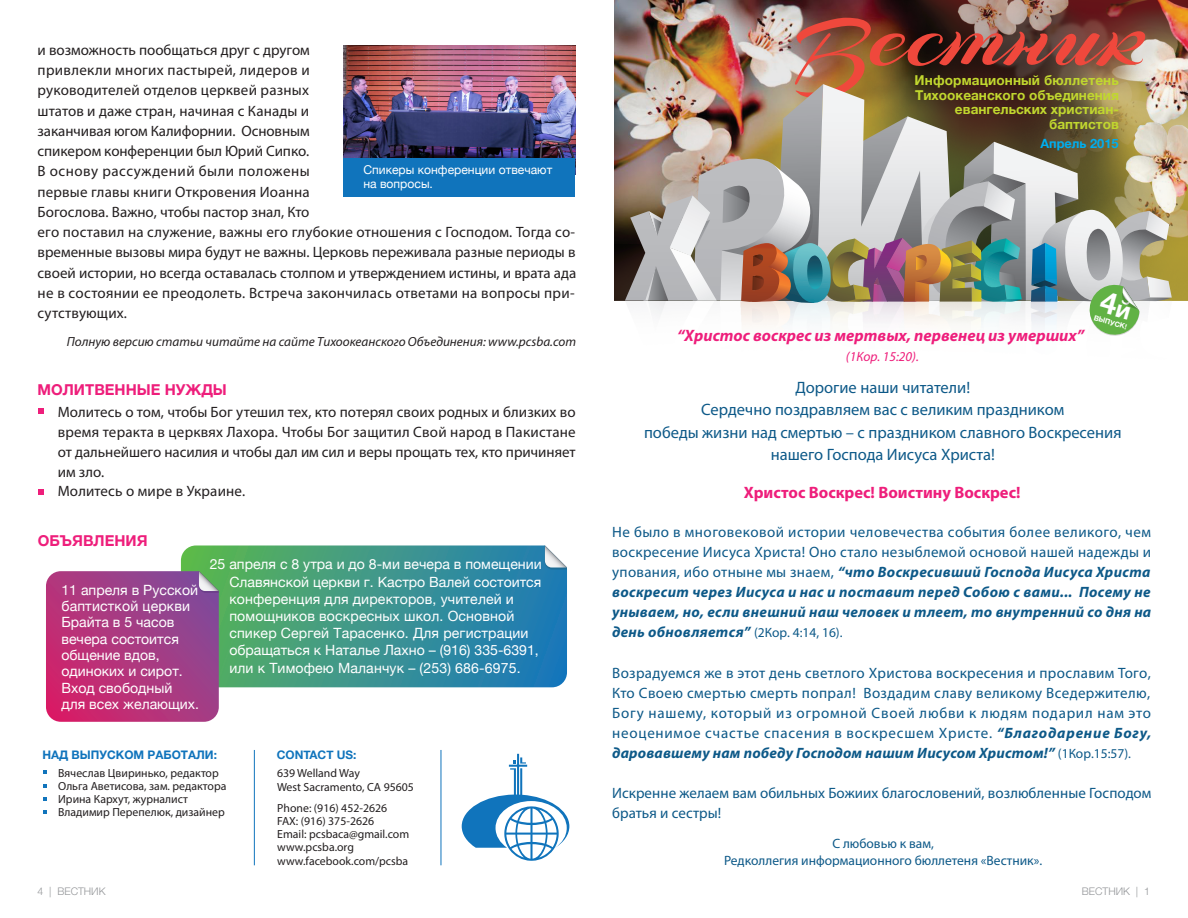
<style>
.page{position:relative;width:1188px;height:918px;background:#fff}
.page>*{position:absolute;margin:0;border:0;box-sizing:border-box;transform-origin:0 0}
.t1{font:16.5px/22.5px "Myriad Pro";color:#0d5988;text-align:center}
.t2{font:italic 700 16.5px "Myriad Pro";color:#ee1e7b}
.t3{font:700 16.5px "Myriad Pro";color:#ee1e7b}
.t4{font:15px/20.2px "Myriad Pro";letter-spacing:.005em;color:#231f20}
.t5{font:15px/20.1px "Myriad Pro";letter-spacing:.005em;color:#0d5988;text-align:justify}
.t6{font:italic 700 15px/20.1px "Myriad Pro";letter-spacing:.02em;color:#0d5988;text-align:justify}
.t7{font:700 15px "Helvetica Neue";color:#ee1e7b}
.t8{font:14.1px/16.4px "Helvetica Neue";color:#fff}
.t9{font:700 13.65px/14.5px "Helvetica Neue";color:#c1d72f;text-align:right}
.t10{font:13.5px/16.5px "Myriad Pro";color:#0d5988;text-align:center}
.t11{font:italic 13.5px "Myriad Pro";color:#ee1e7b}
.t12{font:italic 13.2px "Myriad Pro";color:#231f20}
.t13{font:700 12.75px "Helvetica Neue";color:#00aeef}
.t14{font:12.15px/13.5px "Helvetica Neue";color:#fff}
.t15{font:11.85px/13.2px "Myriad Pro";color:#231f20}
.t16{font:700 11.85px "Helvetica Neue";color:#1074bc}
.t17{font:300 10.5px "Helvetica Neue";color:#939598}
.t18{font:700 7.2px "Helvetica Neue";color:#fff}
.s1{font-weight:400;font-style:normal}
.s2{font-weight:400;font-style:normal;font-size:13.5px}
.s3{font-weight:700;font-style:italic}
.s4{font-size:13.5px}
</style>
<div class="page">
<img style="left:614px;top:0;width:574px;height:301px">
<img style="left:783px;top:6px;width:395px;height:125px">
<hr style="left:441px;top:750px;width:1px;height:115px;background:#1074bc">
<hr style="left:254px;top:750px;width:1px;height:115px;background:#1074bc">
<svg style="left:462px;top:754px;width:107px;height:107px"></svg>
<svg style="left:43px;top:771px;width:4px;height:3px"></svg>
<svg style="left:43px;top:784px;width:4px;height:4px"></svg>
<svg style="left:43px;top:797px;width:4px;height:4px"></svg>
<svg style="left:43px;top:811px;width:4px;height:3px"></svg>
<img style="left:343px;top:45px;width:232px;height:113px">
<div style="left:341px;top:158px;width:234px;height:39px;background:#1074bc"></div>
<svg style="left:181px;top:545px;width:386px;height:142px;background:#3b948f"></svg>
<svg style="left:545px;top:546px;width:22px;height:23px"></svg>
<svg style="left:46px;top:571px;width:173px;height:151px;background:#aa3c82"></svg>
<svg style="left:39px;top:409px;width:5px;height:5px"></svg>
<svg style="left:39px;top:490px;width:5px;height:5px"></svg>
<img style="left:625px;top:18px;width:547px;height:318px">
<p class="t4" style="left:38px;top:39px;width:540px">и возможность пообщаться друг с другом<br>привлекли многих пастырей, лидеров и<br>руководителей отделов церквей разных<br>штатов и даже стран, начиная с Канады и<br>заканчивая югом Калифорнии. Основным<br>спикером конференции был Юрий Сипко.<br>В основу рассуждений были положены<br>первые главы книги Откровения Иoанна<br>Богослова. Важно, чтобы пастор знал, Кто<br>его поставил на служение, важны его глубокие отношения с Господом. Тогда со&shy;временные вызовы мира будут не важны. Церковь переживала разные периоды в своей истории, но всегда оставалась столпом и утверждением истины, и врата ада не в состоянии ее преодолеть. Встреча закончилась ответами на вопросы при&shy;сутствующих.</p>
<p class="t14" style="left:363px;top:162px;width:190px">Спикеры конференции отвечают на вопросы.</p>
<p class="t12" style="left:67px;top:333px;width:511px">Полную версию статьи читайте на сайте Тихоокеанского Объединения: www.pcsba.com</p>
<p class="t7" style="left:38px;top:376px;width:191px">МОЛИТВЕННЫЕ НУЖДЫ</p>
<p class="t4" style="left:58px;top:401px;width:519px">Молитесь о том, чтобы Бог утешил тех, кто потерял своих родных и близких во время теракта в церквях Лахора. Чтобы Бог защитил Свой народ в Пакистане от дальнейшего насилия и чтобы дал им сил и веры прощать тех, кто причиняет им зло.<br>Молитесь о мире в Украине.</p>
<p class="t7" style="left:38px;top:527px;width:111px">ОБЪЯВЛЕНИЯ</p>
<p class="t8" style="left:61px;top:581px;width:139px">11 апреля в Русской баптисткой церкви<br>Брайта в 5 часов вечера состоится общение вдов, одиноких и cирот.<br>Вход свободный для всех желающих.</p>
<p class="t8" style="left:229px;top:555px;width:314px;line-height:17.2px;text-indent:-20px">25 апреля с 8 утра и до 8-ми вечера в помещении Славянской церкви г. Кастро Валей состоится конференция для директоров, учителей и помощников воскресных школ. Основной спикер Сергей Тарасенко. Для регистрации обращаться к Наталье Лахно – (916) 335-6391, или к Тимофею Маланчук – (253) 686-6975.</p>
<p class="t16" style="left:42px;top:744px;width:176px">НАД ВЫПУСКОМ РАБОТАЛИ:</p>
<p class="t16" style="left:277px;top:744px;width:81px">CONTACT US:</p>
<p class="t15" style="left:58px;top:766px;width:170px">Вячеслав Цвиринько, редактор<br>Ольга Аветисова, зам. редактора<br>Ирина Кархут, журналист<br>Владимир Перепелюк, дизайнер</p>
<p class="t15" style="left:277px;top:767px;width:138px">639 Welland Way<br>West Sacramento, CA 95605</p>
<p class="t15" style="left:277px;top:801px;width:133px">Phone: (916) 452-2626<br>FAX: (916) 375-2626<br>Email: pcsbaca@gmail.com www.pcsba.org www.facebook.com/pcsba</p>
<p class="t9" style="left:915px;top:72px;width:206px">Информационный бюллетень<br>Тихоокеанского объединения евангельских христиан&shy;баптистов</p>
<p class="t13" style="left:1040px;top:132px;width:80px">Апрель 2015</p>
<p class="t2" style="left:677px;top:325px;width:408px">“Христос воскрес из мертвых, первенец из умерших”</p>
<p class="t11" style="left:846px;top:348px;width:74px">(1Кор. 15:20).</p>
<p class="t18" style="left:1096px;top:311px;width:36px;rotate:16deg">ВЫПУСК!</p>
<p class="t1" style="left:644px;top:376px;width:479px">Дорогие наши читатели!<br>Сердечно поздравляем вас с великим праздником<br>победы жизни над смертью – с праздником славного Воскресения нашего Господа Иисуса Христа!</p>
<p class="t3" style="left:744px;top:482px;width:278px">Христос Воскрес! Воистину Воскрес!</p>
<p class="t6" style="left:612px;top:521px;width:541px"><span class="s1">Не было в многовековой истории человечества события более великого, чем воскресение Иисуса Христа! Оно стало незыблемой основой нашей надежды и упования, ибо отныне мы знаем,</span> “что Воскресивший Господа Иисуса Христа воскресит через Иисуса и нас и поставит перед Собою с вами... Посему не унываем, но, если внешний наш человек и тлеет, то внутренний со дня на день обновляется” <span class="s2">(2Кор. 4:14, 16).</span></p>
<p class="t5" style="left:612px;top:662px;width:541px">Возрадуемся же в этот день светлого Христова воскресения и прославим Того, Кто Своею смертью смерть попрал! Воздадим славу великому Вседержителю, Богу нашему, который из огромной Своей любви к людям подарил нам это неоценимое счастье спасения в воскресшем Христе. <span class="s3">“Благодарение Богу, даровавшему нам победу Господом нашим Иисусом Христом!”</span> <span class="s4">(1Кор.15:57).</span></p>
<p class="t5" style="left:612px;top:783px;width:541px">Искренне желаем вам обильных Божиих благословений, возлюбленные Господом братья и сестры!</p>
<p class="t10" style="left:724px;top:835px;width:320px">С любовью к вам,<br>Редколлегия информационного бюллетеня «Вестник».</p>
<p class="t17" style="left:38px;top:883px;width:69px">4 | ВЕСТНИК</p>
<p class="t17" style="left:1082px;top:883px;width:69px">ВЕСТНИК | 1</p>
</div>
